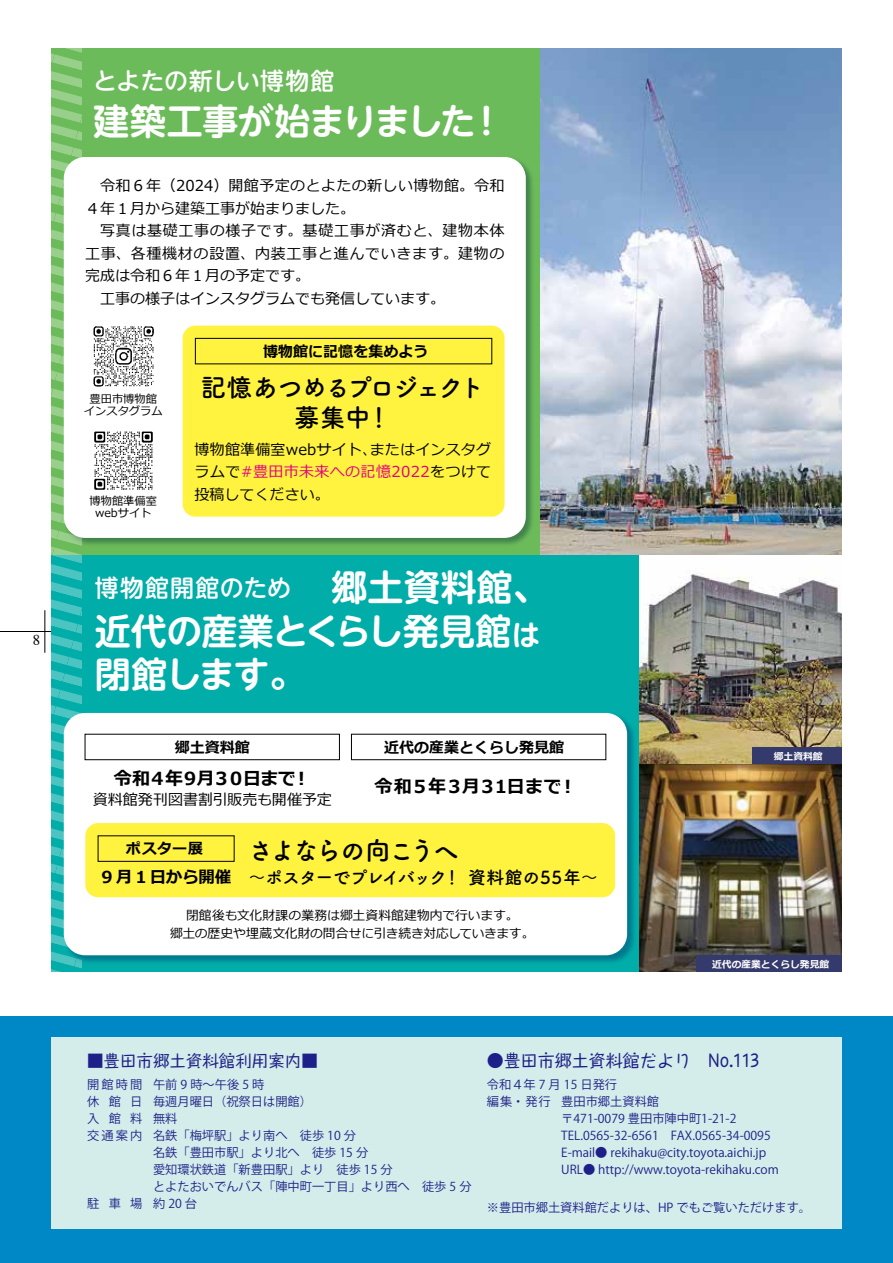
<style>
.page{position:relative;width:893px;height:1263px;background:#fff}
.page>*{position:absolute;margin:0;border:0;box-sizing:border-box;transform-origin:0 0}
.t1{font:700 36px/43.5px "UD Shin M Go Pro De";letter-spacing:-.03em;color:#fff}
.t2{font:25.5px/30px "Tsuku A Rd Gothic Std B";letter-spacing:-.075em;color:#000;text-align:center}
.t3{font:25.5px "Tsuku A Rd Gothic Std B";letter-spacing:-.095em;color:#000}
.t4{font:500 24px "UD Shin M Go Pro";letter-spacing:.045em;color:#fff}
.t5{font:500 24px "UD Shin M Go Pro";letter-spacing:.01em;color:#fff}
.t6{font:700 18px "Meiryo";letter-spacing:-.095em;color:#000}
.t7{font:700 18px "Meiryo";letter-spacing:-.055em;color:#000}
.t8{font:17.85px "Tsuku A Rd Gothic Std B";letter-spacing:-.045em;color:#000}
.t9{font:500 16.95px "Taka Hand Std";color:#1d2088}
.t10{font:500 16.5px "Taka Hand Std";color:#1d2088}
.t11{font:700 16.5px "Meiryo";letter-spacing:-.015em;color:#000}
.t12{font:15px/22.5px "Meiryo";letter-spacing:.01em;color:#000;text-align:justify}
.t13{font:700 15px "Meiryo";color:#000}
.t14{font:15px "Meiryo";letter-spacing:.05em;color:#000}
.t15{font:15px "Meiryo";letter-spacing:.045em;color:#000}
.t16{font:14.85px "Times";color:#000}
.t17{font:12.75px/18px "Meiryo";letter-spacing:-.005em;color:#000;text-align:center}
.t18{font:12.15px "Koz Go Pro";color:#1d2088}
.t19{font:12.15px "Koz Go Pro";letter-spacing:.175em;color:#1d2088}
.t20{font:11.25px/12px "Meiryo";color:#000;text-align:center}
.t21{font:700 9.75px "Meiryo";color:#fff}
.s1{color:#e4007f}
.s2{font-family:"UD Shin M Go Pro De";font-weight:700;font-size:36px}
.s3{font-size:28.8px}
</style>
<div class="page">
<div style="left:0;top:1016px;width:893px;height:247px;background:#0087c5"></div>
<div style="left:51px;top:1037px;width:791px;height:192px;background:#d4ecea"></div>
<div style="left:51px;top:49px;width:489px;height:506px;background:#6cbb5a"></div>
<div style="left:51px;top:555px;width:791px;height:417px;background:#00ada9"></div>
<img style="left:640px;top:555px;width:202px;height:416px">
<img style="left:540px;top:49px;width:302px;height:506px">
<img style="left:81px;top:155px;width:451px;height:391px">
<div style="left:64px;top:157px;width:462px;height:381px;background:#fff;border-radius:21px"></div>
<svg style="left:51px;top:49px;width:30px;height:923px"></svg>
<div style="left:183px;top:326px;width:322px;height:191px;background:#fff33f;border-radius:13px"></div>
<img style="left:93px;top:326px;width:61px;height:61px">
<img style="left:94px;top:431px;width:59px;height:59px">
<div style="left:195px;top:338px;width:297px;height:26px;border:1px solid #000"></div>
<div style="left:696px;top:955px;width:146px;height:16px;background:#343b6c"></div>
<div style="left:753px;top:747px;width:89px;height:17px;background:#343b6c"></div>
<img style="left:61px;top:710px;width:573px;height:256px">
<div style="left:64px;top:713px;width:563px;height:242px;background:#fff;border-radius:21px"></div>
<div style="left:85px;top:823px;width:530px;height:74px;background:#fff33f;border-radius:13px"></div>
<div style="left:98px;top:835px;width:136px;height:27px;border:1px solid #000"></div>
<div style="left:351px;top:734px;width:255px;height:26px;border:1px solid #000"></div>
<div style="left:85px;top:734px;width:255px;height:26px;border:1px solid #000"></div>
<hr style="left:0;top:631px;width:51px;height:1px;background:#000">
<hr style="left:45px;top:610px;width:1px;height:43px;background:#000">
<p class="t16" style="left:33px;top:626px;width:9px">8</p>
<h3 class="t5" style="left:93px;top:62px;width:243px">とよたの新しい博物館</h3>
<h1 class="t1" style="left:93px;top:98px;width:413px">建築工事が始まりました！</h1>
<p class="t12" style="left:85px;top:175px;width:421px;text-indent:15px">令和６年（2024）開館予定のとよたの新しい博物館。令和<br>４年１月から建築工事が始まりました。</p>
<p class="t15" style="left:100px;top:220px;width:406px">写真は基礎工事の様子です。基礎工事が済むと、建物本体</p>
<p class="t14" style="left:85px;top:243px;width:421px">工事、各種機材の設置、内装工事と進んでいきます。建物の</p>
<p class="t12" style="left:85px;top:265px;width:226px">完成は令和６年１月の予定です。</p>
<p class="t12" style="left:100px;top:288px;width:346px">工事の様子はインスタグラムでも発信しています。</p>
<p class="t13" style="left:263px;top:341px;width:166px">博物館に記憶を集めよう</p>
<p class="t20" style="left:84px;top:393px;width:80px">豊田市博物館インスタグラム</p>
<h2 class="t2" style="left:201px;top:370px;width:285px">記憶あつめるプロジェクト募集中！</h2>
<p class="t20" style="left:90px;top:495px;width:69px">博物館準備室webサイト</p>
<p class="t12" style="left:195px;top:439px;width:298px">博物館準備室webサイト、またはインスタグラムで<span class="s1">#豊田市未来への記憶2022</span>をつけて投稿してください。</p>
<h3 class="t4" style="left:95px;top:568px;width:455px">博物館開館のため <span class="s2">郷土資料館、</span></h3>
<h1 class="t1" style="left:95px;top:608px;width:447px">近代の産業とくらし発見館<span class="s3">は</span>閉館します。</h1>
<p class="t13" style="left:175px;top:737px;width:76px">郷土資料館</p>
<p class="t13" style="left:384px;top:737px;width:181px">近代の産業とくらし発見館</p>
<h3 class="t6" style="left:114px;top:766px;width:198px">令和４年９月３０日まで！</h3>
<p class="t12" style="left:93px;top:789px;width:240px">資料館発刊図書割引販売も開催予定</p>
<h3 class="t7" style="left:374px;top:774px;width:204px">令和５年３月３1日まで！</h3>
<p class="t13" style="left:126px;top:838px;width:79px">ポスター展</p>
<h2 class="t3" style="left:248px;top:831px;width:212px">さよならの向こうへ</h2>
<h3 class="t8" style="left:248px;top:864px;width:352px">～ポスターでプレイバック！ 資料館の55年～</h3>
<h3 class="t11" style="left:102px;top:866px;width:131px">9 月 1 日から開催</h3>
<p class="t17" style="left:170px;top:907px;width:366px">閉館後も文化財課の業務は郷土資料館建物内で行います。<br>郷土の歴史や埋蔵文化財の問合せに引き続き対応していきます。</p>
<p class="t21" style="left:774px;top:749px;width:50px">郷土資料館</p>
<p class="t21" style="left:712px;top:957px;width:118px">近代の産業とくらし発見館</p>
<h3 class="t10" style="left:87px;top:1049px;width:232px">■豊田市郷土資料館利用案内■</h3>
<p class="t19" style="left:87px;top:1077px;width:179px">開館時間 午前9時〜午後5時</p>
<p class="t18" style="left:87px;top:1094px;width:226px">休 館 日 毎週月曜日（祝祭日は開館）</p>
<p class="t18" style="left:87px;top:1111px;width:92px">入館料無料</p>
<p class="t18" style="left:87px;top:1128px;width:270px">交通案内 名鉄「梅坪駅」より南へ　徒歩 10 分</p>
<p class="t18" style="left:153px;top:1145px;width:217px">名鉄「豊田市駅」より北へ　徒歩 15 分</p>
<p class="t18" style="left:153px;top:1162px;width:241px">愛知環状鉄道「新豊田駅」より　徒歩 15 分</p>
<p class="t18" style="left:153px;top:1179px;width:320px">とよたおいでんバス「陣中町一丁目」より西へ　徒歩 5 分</p>
<p class="t18" style="left:87px;top:1196px;width:111px">駐 車 場 約20台</p>
<h3 class="t9" style="left:487px;top:1049px;width:274px">●豊田市郷土資料館だより　No.113</h3>
<p class="t18" style="left:487px;top:1077px;width:132px">令和４年 7 月 15 日発行</p>
<p class="t18" style="left:487px;top:1094px;width:174px">編集・発行 豊田市郷土資料館</p>
<p class="t18" style="left:561px;top:1111px;width:177px">〒471-0079 豊田市陣中町1-21-2</p>
<p class="t18" style="left:561px;top:1128px;width:211px">TEL.0565-32-6561　FAX.0565-34-0095</p>
<p class="t18" style="left:561px;top:1145px;width:206px">E-mail● rekihaku@city.toyota.aichi.jp</p>
<p class="t18" style="left:561px;top:1162px;width:219px">URL● http://www.toyota-rekihaku.com</p>
<p class="t18" style="left:487px;top:1200px;width:326px">※豊田市郷土資料館だよりは、HP でもご覧いただけます。</p>
</div>
